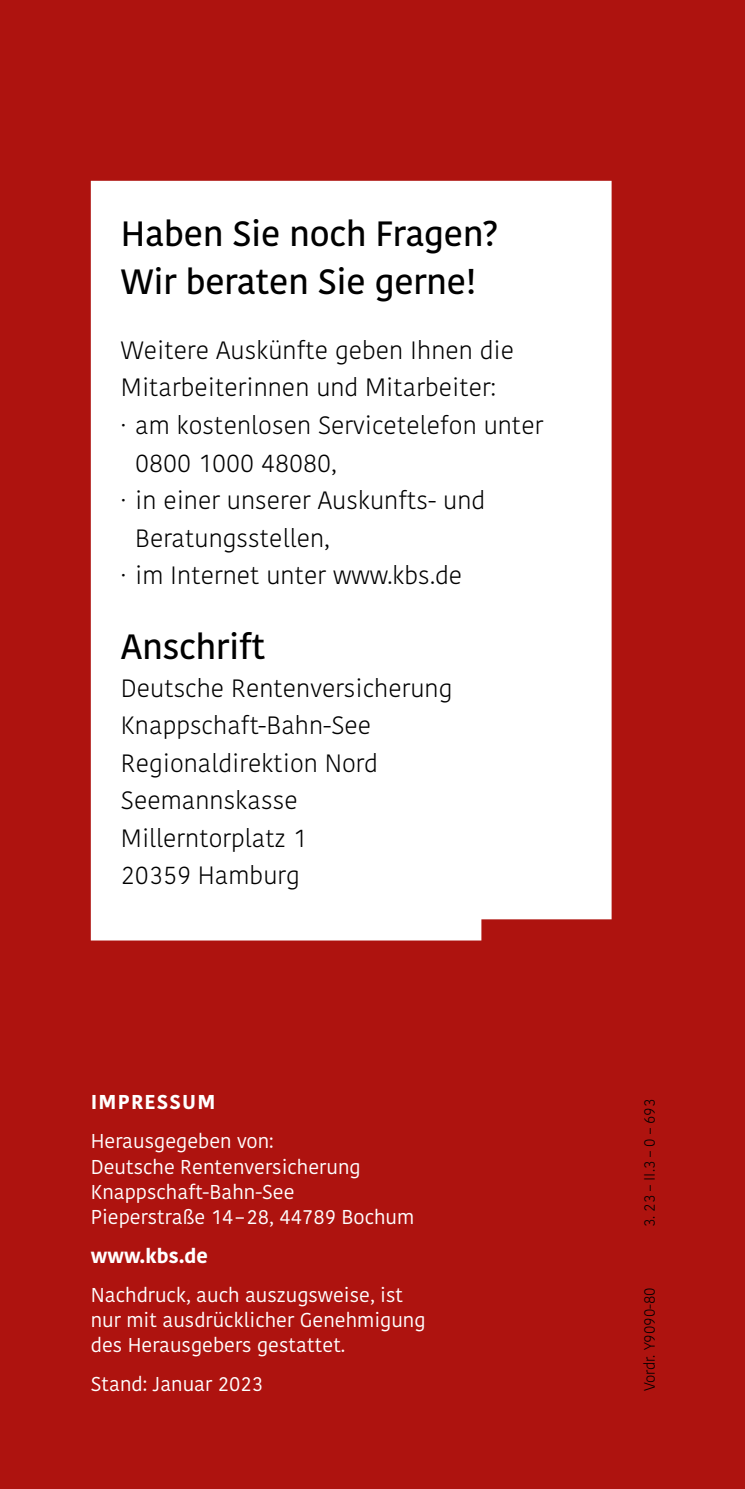
<style>
.page{position:relative;width:745px;height:1489px;background:#fff}
.page>*{position:absolute;margin:0;border:0;box-sizing:border-box;transform-origin:0 0}
._04_Fakten_Faktenbox_Kohinoor_Medium_14pt{font:500 35px/47.5px "Kohinoor KBS";letter-spacing:-.005em;color:#000}
._04_Fakten_Fakt_Fließtext_Kohinoor_Regula{font:300 25px/37.5px "Kohinoor KBS";color:#000}
._03_Texte_Fließtext_Kohinoor_Light_10pt{font:300 25px/37.5px "Kohinoor KBS";color:#000}
._07_Impressum_Impressum_Kohinoor_Regular_{font:20px/25px "Kohinoor KBS";color:#fff}
._07_Impressum_Impressum_Kohinoor_Regular_-2{font:700 20px "Kohinoor KBS";color:#fff}
._07_Impressum_Impressum_Headline_Kohinoor{font:700 20px "Kohinoor KBS";letter-spacing:.06em;color:#fff}
.t1{font:300 15px "Kohinoor KBS";color:#000}
</style>
<div class="page">
<div style="left:0;top:0;width:744px;height:1488px;background:#ae130f"></div>
<div style="left:91px;top:181px;width:520px;height:759px;background:#fff"></div>
<h2 class="_04_Fakten_Faktenbox_Kohinoor_Medium_14pt" style="left:121px;top:211px;width:378px">Haben Sie noch Fragen?<br>Wir beraten Sie gerne!</h2>
<p class="_03_Texte_Fließtext_Kohinoor_Light_10pt" style="left:121px;top:332px;width:394px">Weitere Auskünfte geben Ihnen die<br>Mitarbeiterinnen und Mitarbeiter:</p>
<p class="_04_Fakten_Fakt_Fließtext_Kohinoor_Regula" style="left:135px;top:407px;width:409px;text-indent:-14px">· am kostenlosen Servicetelefon unter<br>0800 1000 48080,</p>
<p class="_04_Fakten_Fakt_Fließtext_Kohinoor_Regula" style="left:135px;top:482px;width:351px;text-indent:-14px">· in einer unserer Auskunfts- und<br>Beratungsstellen,</p>
<p class="_04_Fakten_Fakt_Fließtext_Kohinoor_Regula" style="left:121px;top:557px;width:342px">· im Internet unter www.kbs.de</p>
<h2 class="_04_Fakten_Faktenbox_Kohinoor_Medium_14pt" style="left:121px;top:624px;width:146px">Anschrift</h2>
<p class="_04_Fakten_Fakt_Fließtext_Kohinoor_Regula" style="left:121px;top:669px;width:333px">Deutsche Rentenversicherung<br>Knappschaft-Bahn-See<br>Regionaldirektion Nord<br>Seemannskasse<br>Millerntorplatz 1<br>20359 Hamburg</p>
<p class="_07_Impressum_Impressum_Headline_Kohinoor" style="left:91px;top:1088px;width:126px">IMPRESSUM</p>
<p class="_07_Impressum_Impressum_Kohinoor_Regular_" style="left:91px;top:1129px;width:325px">Herausgegeben von:<br>Deutsche Rentenversicherung<br>Knappschaft-Bahn-See<br>Pieperstraße 14–28, 44789 Bochum</p>
<p class="_07_Impressum_Impressum_Kohinoor_Regular_-2" style="left:91px;top:1242px;width:118px">www.kbs.de</p>
<p class="_07_Impressum_Impressum_Kohinoor_Regular_" style="left:91px;top:1282px;width:336px">Nachdruck, auch auszugsweise, ist nur mit ausdrücklicher Genehmigung des Herausgebers gestattet.</p>
<p class="_07_Impressum_Impressum_Kohinoor_Regular_" style="left:91px;top:1371px;width:174px">Stand: Januar 2023</p>
<p class="t1" style="left:639px;top:1227px;width:130px;rotate:-90deg">3. 23 – II.3 – 0 – 693</p>
<p class="t1" style="left:639px;top:1390px;width:105px;rotate:-90deg">Vordr. Y9090-80</p>
</div>
